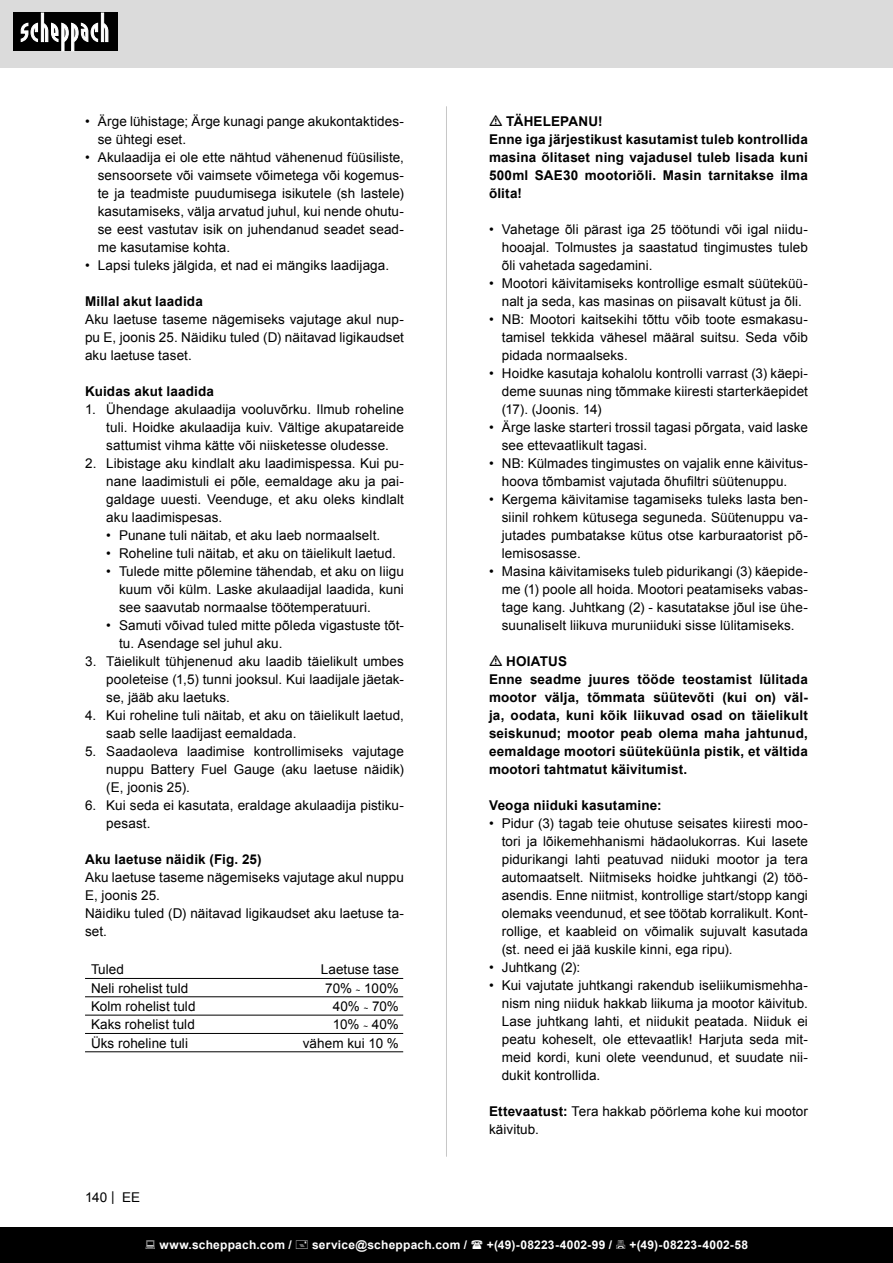
<style>
.page{position:relative;width:893px;height:1263px;background:#fff}
.page>*{position:absolute;margin:0;border:0;box-sizing:border-box;transform-origin:0 0}
.t1{font:13.5px/18px "Arial";letter-spacing:.005em;color:#000;text-align:justify}
.t2{font:700 13.5px/18px "Arial";letter-spacing:.015em;color:#000;text-align:justify}
.t3{font:700 12px "Arial";letter-spacing:.02em;color:#fff}
.s1{font-size:7.8px}
.s2{font-weight:700}
</style>
<div class="page">
<div style="left:0;top:0;width:893px;height:67px;background:#dbdbdb"></div>
<div style="left:0;top:1227px;width:893px;height:36px;background:#000"></div>
<div style="left:13px;top:13px;width:105px;height:38px;background:#000"></div>
<svg style="left:21px;top:13px;width:87px;height:38px"></svg>
<hr style="left:446px;top:106px;width:1px;height:1051px;background:#c7c7c7">
<svg style="left:86px;top:977px;width:317px;height:1px"></svg>
<hr style="left:85px;top:978px;width:140px;height:1px;background:#000">
<hr style="left:225px;top:978px;width:178px;height:1px;background:#000">
<hr style="left:85px;top:996px;width:140px;height:1px;background:#000">
<hr style="left:225px;top:996px;width:178px;height:1px;background:#000">
<hr style="left:85px;top:1015px;width:140px;height:1px;background:#000">
<hr style="left:225px;top:1015px;width:178px;height:1px;background:#000">
<hr style="left:85px;top:1033px;width:140px;height:1px;background:#000">
<hr style="left:225px;top:1033px;width:178px;height:1px;background:#000">
<hr style="left:85px;top:1051px;width:140px;height:1px;background:#000">
<hr style="left:225px;top:1051px;width:178px;height:1px;background:#000">
<p class="t1" style="left:98px;top:112px;width:308px;text-indent:-13px">• Ärge lühistage; Ärge kunagi pange akukontaktides&shy;se ühtegi eset.</p>
<p class="t1" style="left:98px;top:148px;width:308px;text-indent:-13px">• Akulaadija ei ole ette nähtud vähenenud füüsiliste, sensoorsete või vaimsete võimetega või kogemus&shy;te ja teadmiste puudumisega isikutele (sh lastele) kasutamiseks, välja arvatud juhul, kui nende ohutu&shy;se eest vastutav isik on juhendanud seadet sead&shy;me kasutamise kohta.</p>
<p class="t1" style="left:85px;top:256px;width:306px">• Lapsi tuleks jälgida, et nad ei mängiks laadijaga.</p>
<p class="t2" style="left:85px;top:293px;width:119px">Millal akut laadida</p>
<p class="t1" style="left:85px;top:310px;width:320px">Aku laetuse taseme nägemiseks vajutage akul nup&shy;pu E, joonis 25. Näidiku tuled (D) näitavad ligikaudset aku laetuse taset.</p>
<p class="t2" style="left:85px;top:383px;width:131px">Kuidas akut laadida</p>
<p class="t1" style="left:106px;top:400px;width:299px;text-indent:-21px">1. Ühendage akulaadija vooluvõrku. Ilmub roheline tuli. Hoidke akulaadija kuiv. Vältige akupatareide sattumist vihma kätte või niisketesse oludesse.</p>
<p class="t1" style="left:106px;top:454px;width:299px;text-indent:-21px">2. Libistage aku kindlalt aku laadimispessa. Kui pu&shy;nane laadimistuli ei põle, eemaldage aku ja pai&shy;galdage uuesti. Veenduge, et aku oleks kindlalt aku laadimispesas.</p>
<p class="t1" style="left:106px;top:526px;width:275px">• Punane tuli näitab, et aku laeb normaalselt.</p>
<p class="t1" style="left:106px;top:544px;width:291px">• Roheline tuli näitab, et aku on täielikult laetud.</p>
<p class="t1" style="left:119px;top:562px;width:286px;text-indent:-13px">• Tulede mitte põlemine tähendab, et aku on liigu kuum või külm. Laske akulaadijal laadida, kuni see saavutab normaalse töötemperatuuri.</p>
<p class="t1" style="left:119px;top:616px;width:286px;text-indent:-13px">• Samuti võivad tuled mitte põleda vigastuste tõt&shy;tu. Asendage sel juhul aku.</p>
<p class="t1" style="left:106px;top:652px;width:299px;text-indent:-21px">3. Täielikult tühjenenud aku laadib täielikult umbes pooleteise (1,5) tunni jooksul. Kui laadijale jäetak&shy;se, jääb aku laetuks.</p>
<p class="t1" style="left:106px;top:706px;width:299px;text-indent:-21px">4. Kui roheline tuli näitab, et aku on täielikult laetud, saab selle laadijast eemaldada.</p>
<p class="t1" style="left:106px;top:742px;width:299px;text-indent:-21px">5. Saadaoleva laadimise kontrollimiseks vajutage nuppu Battery Fuel Gauge (aku laetuse näidik) (E, joonis 25).</p>
<p class="t1" style="left:106px;top:796px;width:299px;text-indent:-21px">6. Kui seda ei kasutata, eraldage akulaadija pistiku&shy;pesast.</p>
<p class="t2" style="left:85px;top:851px;width:178px">Aku laetuse näidik (Fig. 25)</p>
<p class="t1" style="left:85px;top:868px;width:320px">Aku laetuse taseme nägemiseks vajutage akul nuppu<br>E, joonis 25.</p>
<p class="t1" style="left:85px;top:904px;width:320px">Näidiku tuled (D) näitavad ligikaudset aku laetuse ta&shy;set.</p>
<p class="t1" style="left:91px;top:960px;width:35px">Tuled</p>
<p class="t1" style="left:321px;top:960px;width:80px">Laetuse tase</p>
<p class="t1" style="left:91px;top:979px;width:99px">Neli rohelist tuld</p>
<p class="t1" style="left:325px;top:979px;width:75px">70% <span class="s1">~</span> 100%</p>
<p class="t1" style="left:91px;top:997px;width:106px">Kolm rohelist tuld</p>
<p class="t1" style="left:333px;top:997px;width:68px">40% <span class="s1">~</span> 70%</p>
<p class="t1" style="left:91px;top:1015px;width:105px">Kaks rohelist tuld</p>
<p class="t1" style="left:333px;top:1015px;width:68px">10% <span class="s1">~</span> 40%</p>
<p class="t1" style="left:91px;top:1034px;width:98px">Üks roheline tuli</p>
<p class="t1" style="left:303px;top:1034px;width:97px">vähem kui 10 %</p>
<p class="t1" style="left:85px;top:1188px;width:56px">140 | EE</p>
<p class="t2" style="left:506px;top:113px;width:98px">TÄHELEPANU!</p>
<p class="t2" style="left:489px;top:131px;width:320px">Enne iga järjestikust kasutamist tuleb kontrollida masina õlitaset ning vajadusel tuleb lisada kuni 500ml SAE30 mootoriõli. Masin tarnitakse ilma õlita!</p>
<p class="t1" style="left:502px;top:220px;width:308px;text-indent:-13px">• Vahetage õli pärast iga 25 töötundi või igal niidu&shy;hooajal. Tolmustes ja saastatud tingimustes tuleb õli vahetada sagedamini.</p>
<p class="t1" style="left:489px;top:274px;width:320px;text-align:center">• Mootori käivitamiseks kontrollige esmalt süüteküü&shy;nalt ja seda, kas masinas on piisavalt kütust ja õli.</p>
<p class="t1" style="left:502px;top:310px;width:308px;text-indent:-13px">• NB: Mootori kaitsekihi tõttu võib toote esmakasu&shy;tamisel tekkida vähesel määral suitsu. Seda võib pidada normaalseks.</p>
<p class="t1" style="left:502px;top:364px;width:308px;text-indent:-13px">• Hoidke kasutaja kohalolu kontrolli varrast (3) käepi&shy;deme suunas ning tõmmake kiiresti starterkäepidet (17). (Joonis. 14)</p>
<p class="t1" style="left:502px;top:418px;width:308px;text-indent:-13px">• Ärge laske starteri trossil tagasi põrgata, vaid laske see ettevaatlikult tagasi.</p>
<p class="t1" style="left:489px;top:454px;width:320px;text-align:center">• NB: Külmades tingimustes on vajalik enne käivitus&shy;hoova tõmbamist vajutada õhufiltri süütenuppu.</p>
<p class="t1" style="left:502px;top:490px;width:308px;text-indent:-13px">• Kergema käivitamise tagamiseks tuleks lasta ben&shy;siinil rohkem kütusega seguneda. Süütenuppu va&shy;jutades pumbatakse kütus otse karburaatorist põ&shy;lemisosasse.</p>
<p class="t1" style="left:502px;top:562px;width:308px;text-indent:-13px">• Masina käivitamiseks tuleb pidurikangi (3) käepide&shy;me (1) poole all hoida. Mootori peatamiseks vabas&shy;tage kang. Juhtkang (2) - kasutatakse jõul ise ühe&shy;suunaliselt liikuva muruniiduki sisse lülitamiseks.</p>
<p class="t2" style="left:506px;top:653px;width:62px">HOIATUS</p>
<p class="t2" style="left:489px;top:671px;width:320px">Enne seadme juures tööde teostamist lülitada mootor välja, tõmmata süütevõti (kui on) väl&shy;ja, oodata, kuni kõik liikuvad osad on täielikult seiskunud; mootor peab olema maha jahtunud, eemaldage mootori süüteküünla pistik, et vältida mootori tahtmatut käivitumist.</p>
<p class="t2" style="left:489px;top:797px;width:174px">Veoga niiduki kasutamine:</p>
<p class="t1" style="left:502px;top:814px;width:308px;text-indent:-13px">• Pidur (3) tagab teie ohutuse seisates kiiresti moo&shy;tori ja lõikemehhanismi hädaolukorras. Kui lasete pidurikangi lahti peatuvad niiduki mootor ja tera automaatselt. Niitmiseks hoidke juhtkangi (2) töö&shy;asendis. Enne niitmist, kontrollige start/stopp kangi olemaks veendunud, et see töötab korralikult. Kont&shy;rollige, et kaableid on võimalik sujuvalt kasutada (st. need ei jää kuskile kinni, ega ripu).</p>
<p class="t1" style="left:489px;top:958px;width:93px">• Juhtkang (2):</p>
<p class="t1" style="left:502px;top:976px;width:308px;text-indent:-13px">• Kui vajutate juhtkangi rakendub iseliikumismehha&shy;nism ning niiduk hakkab liikuma ja mootor käivitub.<br>Lase juhtkang lahti, et niidukit peatada. Niiduk ei peatu koheselt, ole ettevaatlik! Harjuta seda mit&shy;meid kordi, kuni olete veendunud, et suudate nii&shy;dukit kontrollida.</p>
<p class="t1" style="left:489px;top:1102px;width:320px"><span class="s2">Ettevaatust:</span> Tera hakkab pöörlema kohe kui mootor käivitub.</p>
<p class="t3" style="left:159px;top:1236px;width:134px">www.scheppach.com /</p>
<p class="t3" style="left:312px;top:1236px;width:157px">service@scheppach.com /</p>
<p class="t3" style="left:487px;top:1236px;width:127px">+(49)-08223-4002-99 /</p>
<p class="t3" style="left:629px;top:1236px;width:120px">+(49)-08223-4002-58</p>
</div>
